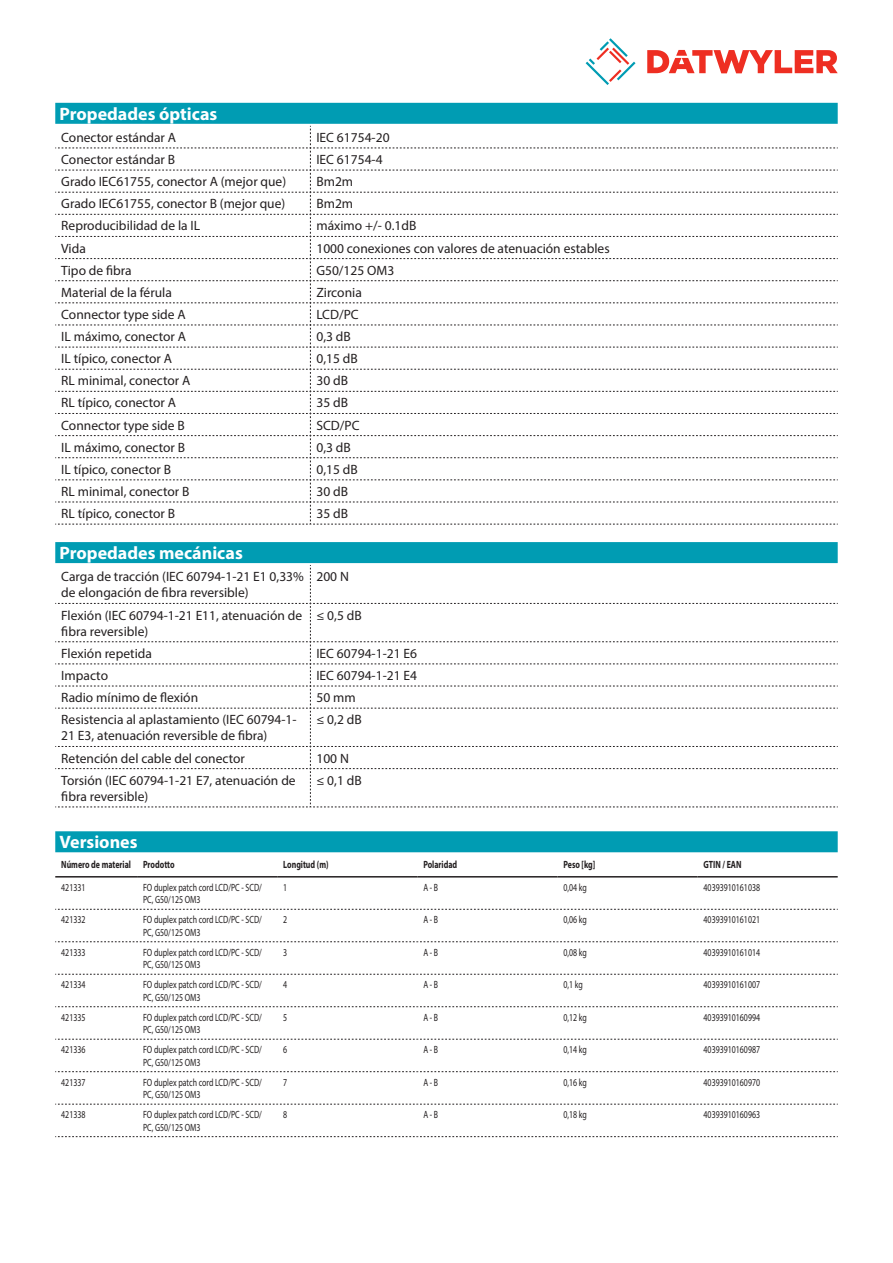
<style>
.page{position:relative;width:893px;height:1263px;background:#fff}
.page>*{position:absolute;margin:0;border:0;box-sizing:border-box;transform-origin:0 0}
.Standard_Head_Proper{font:700 18px "Myriad Pro";color:#fff}
.myriad_light_propert{font:13.5px/16.2px "Myriad Pro";color:#231f20}
.myriadlight{font:10.5px/12.6px "Myriad Pro";color:#231f20;scale:.75 1}
.myriadbold{font:700 10.5px "Myriad Pro";color:#231f20;scale:.75 1}
</style>
<div class="page">
<svg style="left:586px;top:38px;width:49px;height:47px"></svg>
<svg style="left:647px;top:50px;width:191px;height:23px"></svg>
<div style="left:55px;top:831px;width:783px;height:21px;background:#009cb3"></div>
<hr style="left:55px;top:876px;width:82px;height:1px;background:#231f20">
<hr style="left:137px;top:876px;width:140px;height:1px;background:#231f20">
<hr style="left:277px;top:876px;width:140px;height:1px;background:#231f20">
<hr style="left:417px;top:876px;width:140px;height:1px;background:#231f20">
<hr style="left:557px;top:876px;width:141px;height:1px;background:#231f20">
<hr style="left:698px;top:876px;width:140px;height:1px;background:#231f20">
<svg style="left:55px;top:909px;width:783px;height:1px"></svg>
<svg style="left:55px;top:941px;width:783px;height:1px"></svg>
<svg style="left:55px;top:974px;width:783px;height:1px"></svg>
<svg style="left:55px;top:1006px;width:783px;height:1px"></svg>
<svg style="left:55px;top:1039px;width:783px;height:1px"></svg>
<svg style="left:55px;top:1071px;width:783px;height:1px"></svg>
<svg style="left:55px;top:1104px;width:783px;height:1px"></svg>
<svg style="left:55px;top:1136px;width:783px;height:1px"></svg>
<div style="left:55px;top:103px;width:783px;height:21px;background:#009cb3"></div>
<svg style="left:55px;top:126px;width:783px;height:399px"></svg>
<div style="left:55px;top:542px;width:783px;height:21px;background:#009cb3"></div>
<svg style="left:55px;top:565px;width:783px;height:243px"></svg>
<p class="Standard_Head_Proper" style="left:60px;top:102px;width:159px">Propedades ópticas</p>
<p class="myriad_light_propert" style="left:61px;top:129px;width:116px">Conector estándar A</p>
<p class="myriad_light_propert" style="left:316px;top:129px;width:75px">IEC 61754-20</p>
<p class="myriad_light_propert" style="left:61px;top:151px;width:115px">Conector estándar B</p>
<p class="myriad_light_propert" style="left:316px;top:151px;width:68px">IEC 61754-4</p>
<p class="myriad_light_propert" style="left:61px;top:173px;width:226px">Grado IEC61755, conector A (mejor que)</p>
<p class="myriad_light_propert" style="left:316px;top:173px;width:38px">Bm2m</p>
<p class="myriad_light_propert" style="left:61px;top:195px;width:226px">Grado IEC61755, conector B (mejor que)</p>
<p class="myriad_light_propert" style="left:316px;top:195px;width:38px">Bm2m</p>
<p class="myriad_light_propert" style="left:61px;top:218px;width:140px">Reproducibilidad de la IL</p>
<p class="myriad_light_propert" style="left:316px;top:218px;width:101px">máximo +/- 0.1dB</p>
<p class="myriad_light_propert" style="left:61px;top:240px;width:26px">Vida</p>
<p class="myriad_light_propert" style="left:316px;top:240px;width:295px">1000 conexiones con valores de atenuación estables</p>
<p class="myriad_light_propert" style="left:61px;top:262px;width:72px">Tipo de fibra</p>
<p class="myriad_light_propert" style="left:316px;top:262px;width:79px">G50/125 OM3</p>
<p class="myriad_light_propert" style="left:61px;top:284px;width:112px">Material de la férula</p>
<p class="myriad_light_propert" style="left:316px;top:284px;width:47px">Zirconia</p>
<p class="myriad_light_propert" style="left:61px;top:306px;width:126px">Connector type side A</p>
<p class="myriad_light_propert" style="left:316px;top:306px;width:44px">LCD/PC</p>
<p class="myriad_light_propert" style="left:61px;top:328px;width:126px">IL máximo, conector A</p>
<p class="myriad_light_propert" style="left:316px;top:328px;width:36px">0,3 dB</p>
<p class="myriad_light_propert" style="left:61px;top:350px;width:112px">IL típico, conector A</p>
<p class="myriad_light_propert" style="left:316px;top:350px;width:43px">0,15 dB</p>
<p class="myriad_light_propert" style="left:61px;top:372px;width:131px">RL minimal, conector A</p>
<p class="myriad_light_propert" style="left:316px;top:372px;width:33px">30 dB</p>
<p class="myriad_light_propert" style="left:61px;top:395px;width:116px">RL típico, conector A</p>
<p class="myriad_light_propert" style="left:316px;top:395px;width:33px">35 dB</p>
<p class="myriad_light_propert" style="left:61px;top:417px;width:125px">Connector type side B</p>
<p class="myriad_light_propert" style="left:316px;top:417px;width:45px">SCD/PC</p>
<p class="myriad_light_propert" style="left:61px;top:439px;width:125px">IL máximo, conector B</p>
<p class="myriad_light_propert" style="left:316px;top:439px;width:36px">0,3 dB</p>
<p class="myriad_light_propert" style="left:61px;top:461px;width:111px">IL típico, conector B</p>
<p class="myriad_light_propert" style="left:316px;top:461px;width:43px">0,15 dB</p>
<p class="myriad_light_propert" style="left:61px;top:483px;width:130px">RL minimal, conector B</p>
<p class="myriad_light_propert" style="left:316px;top:483px;width:33px">30 dB</p>
<p class="myriad_light_propert" style="left:61px;top:505px;width:115px">RL típico, conector B</p>
<p class="myriad_light_propert" style="left:316px;top:505px;width:33px">35 dB</p>
<p class="Standard_Head_Proper" style="left:60px;top:541px;width:185px">Propedades mecánicas</p>
<p class="myriad_light_propert" style="left:61px;top:568px;width:244px">Carga de tracción (IEC 60794-1-21 E1 0,33% de elongación de fibra reversible)</p>
<p class="myriad_light_propert" style="left:316px;top:568px;width:34px">200 N</p>
<p class="myriad_light_propert" style="left:61px;top:607px;width:242px">Flexión (IEC 60794-1-21 E11, atenuación de fibra reversible)</p>
<p class="myriad_light_propert" style="left:316px;top:607px;width:47px">≤ 0,5 dB</p>
<p class="myriad_light_propert" style="left:61px;top:645px;width:92px">Flexión repetida</p>
<p class="myriad_light_propert" style="left:316px;top:645px;width:102px">IEC 60794-1-21 E6</p>
<p class="myriad_light_propert" style="left:61px;top:667px;width:48px">Impacto</p>
<p class="myriad_light_propert" style="left:316px;top:667px;width:102px">IEC 60794-1-21 E4</p>
<p class="myriad_light_propert" style="left:61px;top:689px;width:138px">Radio mínimo de flexión</p>
<p class="myriad_light_propert" style="left:316px;top:689px;width:41px">50 mm</p>
<p class="myriad_light_propert" style="left:61px;top:711px;width:237px">Resistencia al aplastamiento (IEC 60794-1-<br>21 E3, atenuación reversible de fibra)</p>
<p class="myriad_light_propert" style="left:316px;top:711px;width:47px">≤ 0,2 dB</p>
<p class="myriad_light_propert" style="left:61px;top:750px;width:185px">Retención del cable del conector</p>
<p class="myriad_light_propert" style="left:316px;top:750px;width:34px">100 N</p>
<p class="myriad_light_propert" style="left:61px;top:772px;width:236px">Torsión (IEC 60794-1-21 E7, atenuación de fibra reversible)</p>
<p class="myriad_light_propert" style="left:316px;top:772px;width:47px">≤ 0,1 dB</p>
<p class="Standard_Head_Proper" style="left:60px;top:830px;width:80px">Versiones</p>
<p class="myriadbold" style="left:61px;top:858px;width:95px">Número de material</p>
<p class="myriadbold" style="left:143px;top:858px;width:44px">Prodotto</p>
<p class="myriadbold" style="left:283px;top:858px;width:62px">Longitud (m)</p>
<p class="myriadbold" style="left:423px;top:858px;width:47px">Polaridad</p>
<p class="myriadbold" style="left:563px;top:858px;width:44px">Peso [kg]</p>
<p class="myriadbold" style="left:704px;top:858px;width:52px">GTIN / EAN</p>
<p class="myriadlight" style="left:61px;top:881px;width:34px">421331</p>
<p class="myriadlight" style="left:143px;top:881px;width:160px">FO duplex patch cord LCD/PC - SCD/<br>PC, G50/125 OM3</p>
<p class="myriadlight" style="left:283px;top:881px;width:7px">1</p>
<p class="myriadlight" style="left:423px;top:881px;width:21px">A - B</p>
<p class="myriadlight" style="left:563px;top:881px;width:33px">0,04 kg</p>
<p class="myriadlight" style="left:704px;top:881px;width:77px">40393910161038</p>
<p class="myriadlight" style="left:61px;top:913px;width:34px">421332</p>
<p class="myriadlight" style="left:143px;top:913px;width:160px">FO duplex patch cord LCD/PC - SCD/<br>PC, G50/125 OM3</p>
<p class="myriadlight" style="left:283px;top:913px;width:7px">2</p>
<p class="myriadlight" style="left:423px;top:913px;width:21px">A - B</p>
<p class="myriadlight" style="left:563px;top:913px;width:33px">0,06 kg</p>
<p class="myriadlight" style="left:704px;top:913px;width:77px">40393910161021</p>
<p class="myriadlight" style="left:61px;top:946px;width:34px">421333</p>
<p class="myriadlight" style="left:143px;top:946px;width:160px">FO duplex patch cord LCD/PC - SCD/<br>PC, G50/125 OM3</p>
<p class="myriadlight" style="left:283px;top:946px;width:7px">3</p>
<p class="myriadlight" style="left:423px;top:946px;width:21px">A - B</p>
<p class="myriadlight" style="left:563px;top:946px;width:33px">0,08 kg</p>
<p class="myriadlight" style="left:704px;top:946px;width:77px">40393910161014</p>
<p class="myriadlight" style="left:61px;top:978px;width:34px">421334</p>
<p class="myriadlight" style="left:143px;top:978px;width:160px">FO duplex patch cord LCD/PC - SCD/<br>PC, G50/125 OM3</p>
<p class="myriadlight" style="left:283px;top:978px;width:7px">4</p>
<p class="myriadlight" style="left:423px;top:978px;width:21px">A - B</p>
<p class="myriadlight" style="left:563px;top:978px;width:27px">0,1 kg</p>
<p class="myriadlight" style="left:704px;top:978px;width:77px">40393910161007</p>
<p class="myriadlight" style="left:61px;top:1010px;width:34px">421335</p>
<p class="myriadlight" style="left:143px;top:1010px;width:160px">FO duplex patch cord LCD/PC - SCD/<br>PC, G50/125 OM3</p>
<p class="myriadlight" style="left:283px;top:1010px;width:7px">5</p>
<p class="myriadlight" style="left:423px;top:1010px;width:21px">A - B</p>
<p class="myriadlight" style="left:563px;top:1010px;width:33px">0,12 kg</p>
<p class="myriadlight" style="left:704px;top:1010px;width:77px">40393910160994</p>
<p class="myriadlight" style="left:61px;top:1043px;width:34px">421336</p>
<p class="myriadlight" style="left:143px;top:1043px;width:160px">FO duplex patch cord LCD/PC - SCD/<br>PC, G50/125 OM3</p>
<p class="myriadlight" style="left:283px;top:1043px;width:7px">6</p>
<p class="myriadlight" style="left:423px;top:1043px;width:21px">A - B</p>
<p class="myriadlight" style="left:563px;top:1043px;width:33px">0,14 kg</p>
<p class="myriadlight" style="left:704px;top:1043px;width:77px">40393910160987</p>
<p class="myriadlight" style="left:61px;top:1075px;width:34px">421337</p>
<p class="myriadlight" style="left:143px;top:1075px;width:160px">FO duplex patch cord LCD/PC - SCD/<br>PC, G50/125 OM3</p>
<p class="myriadlight" style="left:283px;top:1075px;width:7px">7</p>
<p class="myriadlight" style="left:423px;top:1075px;width:21px">A - B</p>
<p class="myriadlight" style="left:563px;top:1075px;width:33px">0,16 kg</p>
<p class="myriadlight" style="left:704px;top:1075px;width:77px">40393910160970</p>
<p class="myriadlight" style="left:61px;top:1108px;width:34px">421338</p>
<p class="myriadlight" style="left:143px;top:1108px;width:160px">FO duplex patch cord LCD/PC - SCD/<br>PC, G50/125 OM3</p>
<p class="myriadlight" style="left:283px;top:1108px;width:7px">8</p>
<p class="myriadlight" style="left:423px;top:1108px;width:21px">A - B</p>
<p class="myriadlight" style="left:563px;top:1108px;width:33px">0,18 kg</p>
<p class="myriadlight" style="left:704px;top:1108px;width:77px">40393910160963</p>
</div>
